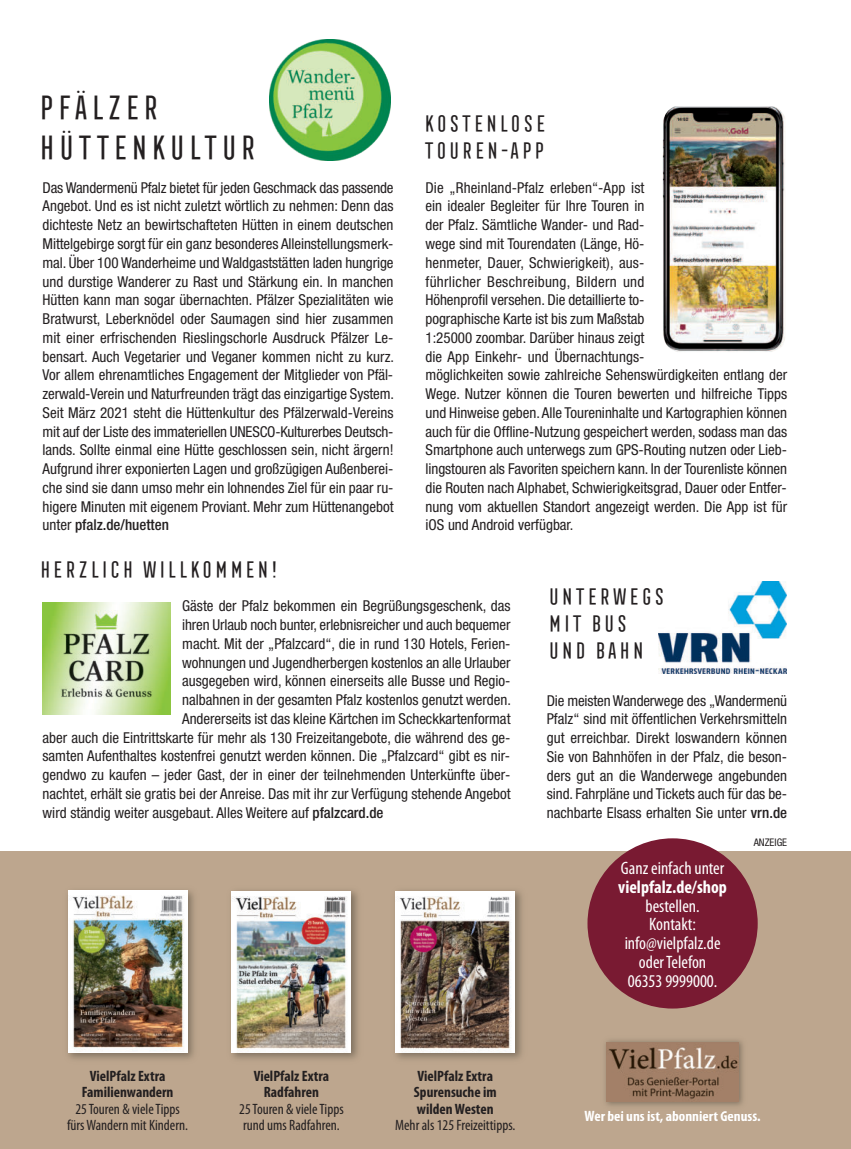
<style>
.page{position:relative;width:851px;height:1149px;background:#fff}
.page>*{position:absolute;margin:0;border:0;box-sizing:border-box;transform-origin:0 0}
.t1{font:33px/39.6px "Frontage Condensed";color:#231f20}
.t2{font:22.5px/27px "Frontage Condensed";color:#231f20}
.t3{font:condensed 18px/18.8px "Myriad Pro";color:#fff;text-align:center}
.t4{font:700 condensed 18px "Myriad Pro";color:#fff}
.t5{font:condensed 15px/18.8px "Helvetica Neue LT Pro";color:#231f20;text-align:justify}
.t6{font:condensed 15px/16.5px "Myriad Pro";color:#231f20;text-align:center}
.t7{font:700 condensed 15px/16.5px "Myriad Pro";color:#231f20;text-align:center}
.t8{font:700 condensed 15px "Myriad Pro";color:#fff}
.t9{font:condensed 10.5px "Helvetica Neue LT Pro";color:#231f20}
.s1{font-weight:500}
</style>
<div class="page">
<div style="left:0;top:850px;width:850px;height:298px;background:#bda68e"></div>
<img style="left:269px;top:39px;width:121px;height:122px;border-radius:50%">
<img style="left:658px;top:581px;width:128px;height:92px">
<img style="left:662px;top:106px;width:123px;height:246px">
<img style="left:43px;top:602px;width:127px;height:112px">
<img style="left:605px;top:1040px;width:138px;height:73px">
<img style="left:606px;top:1110px;width:65px;height:3px">
<img style="left:606px;top:1041px;width:132px;height:60px">
<img style="left:67px;top:890px;width:127px;height:169px">
<img style="left:68px;top:890px;width:119px;height:161px">
<img style="left:231px;top:890px;width:127px;height:169px">
<img style="left:232px;top:891px;width:119px;height:160px">
<img style="left:395px;top:890px;width:127px;height:169px">
<img style="left:395px;top:891px;width:119px;height:160px">
<div style="left:587px;top:838px;width:170px;height:170px;background:#791a32;border-radius:50%"></div>
<h1 class="t1" style="left:37px;top:89px;width:222px">PFÄLZER<br>HÜTTENKULTUR</h1>
<p class="t5" style="left:43px;top:178px;width:353px">Das Wandermenü Pfalz bietet für jeden Geschmack das passende Angebot. Und es ist nicht zuletzt wörtlich zu nehmen: Denn das dichteste Netz an bewirtschafteten Hütten in einem deutschen Mittelgebirge sorgt für ein ganz besonderes Alleinstellungsmerk&shy;mal. Über 100 Wanderheime und Waldgaststätten laden hungrige und durstige Wanderer zu Rast und Stärkung ein. In manchen Hütten kann man sogar übernachten. Pfälzer Spezialitäten wie Bratwurst, Leberknödel oder Saumagen sind hier zusammen mit einer erfrischenden Rieslingschorle Ausdruck Pfälzer Le&shy;bensart. Auch Vegetarier und Veganer kommen nicht zu kurz.<br>Vor allem ehrenamtliches Engagement der Mitglieder von Pfäl&shy;zerwald-Verein und Naturfreunden trägt das einzigartige System.<br>Seit März 2021 steht die Hüttenkultur des Pfälzerwald-Vereins mit auf der Liste des immateriellen UNESCO-Kulturerbes Deutsch&shy;lands. Sollte einmal eine Hütte geschlossen sein, nicht ärgern!<br>Aufgrund ihrer exponierten Lagen und großzügigen Außenberei&shy;che sind sie dann umso mehr ein lohnendes Ziel für ein paar ru&shy;higere Minuten mit eigenem Proviant. Mehr zum Hüttenangebot unter <span class="s1">pfalz.de/huetten</span></p>
<h2 class="t2" style="left:422px;top:111px;width:125px">KOSTENLOSE<br>TOUREN-APP</h2>
<p class="t5" style="left:425px;top:178px;width:363px;text-align:left">Die „Rheinland-Pfalz erleben“-App ist<br>ein idealer Begleiter für Ihre Touren in<br>der Pfalz. Sämtliche Wander- und Rad-<br>wege sind mit Tourendaten (Länge, Hö-<br>henmeter, Dauer, Schwierigkeit), aus-<br>führlicher Beschreibung, Bildern und<br>Höhenprofil versehen. Die detaillierte to-<br>pographische Karte ist bis zum Maßstab<br>1:25000 zoombar. Darüber hinaus zeigt<br>die App Einkehr- und Übernachtungs-<br>möglichkeiten sowie zahlreiche Sehenswürdigkeiten entlang der Wege. Nutzer können die Touren bewerten und hilfreiche Tipps und Hinweise geben. Alle Toureninhalte und Kartographien können auch für die Offline-Nutzung gespeichert werden, sodass man das Smartphone auch unterwegs zum GPS-Routing nutzen oder Lieb&shy;lingstouren als Favoriten speichern kann. In der Tourenliste können die Routen nach Alphabet, Schwierigkeitsgrad, Dauer oder Entfer&shy;nung vom aktuellen Standort angezeigt werden. Die App ist für iOS und Android verfügbar.</p>
<h2 class="t2" style="left:38px;top:557px;width:241px">HERZLICH WILLKOMMEN!</h2>
<p class="t5" style="left:182px;top:596px;width:330px">Gäste der Pfalz bekommen ein Begrüßungsgeschenk, das</p>
<p class="t5" style="left:182px;top:615px;width:330px">ihren Urlaub noch bunter, erlebnisreicher und auch bequemer</p>
<p class="t5" style="left:182px;top:634px;width:330px">macht. Mit der „Pfalzcard“, die in rund 130 Hotels, Ferien-</p>
<p class="t5" style="left:182px;top:652px;width:330px">wohnungen und Jugendherbergen kostenlos an alle Urlauber</p>
<p class="t5" style="left:182px;top:671px;width:330px">ausgegeben wird, können einerseits alle Busse und Regio-</p>
<p class="t5" style="left:182px;top:690px;width:330px">nalbahnen in der gesamten Pfalz kostenlos genutzt werden.</p>
<p class="t5" style="left:182px;top:709px;width:330px">Andererseits ist das kleine Kärtchen im Scheckkartenformat</p>
<p class="t5" style="left:43px;top:727px;width:469px">aber auch die Eintrittskarte für mehr als 130 Freizeitangebote, die während des ge-</p>
<p class="t5" style="left:43px;top:746px;width:469px">samten Aufenthaltes kostenfrei genutzt werden können. Die „Pfalzcard“ gibt es nir-</p>
<p class="t5" style="left:43px;top:765px;width:469px">gendwo zu kaufen – jeder Gast, der in einer der teilnehmenden Unterkünfte über-</p>
<p class="t5" style="left:43px;top:784px;width:469px">nachtet, erhält sie gratis bei der Anreise. Das mit ihr zur Verfügung stehende Angebot</p>
<p class="t5" style="left:43px;top:802px;width:342px">wird ständig weiter ausgebaut. Alles Weitere auf <span class="s1">pfalzcard.de</span></p>
<h2 class="t2" style="left:546px;top:583px;width:120px">UNTERWEGS<br>MIT BUS<br>UND BAHN</h2>
<p class="t5" style="left:546px;top:690px;width:242px">Die meisten Wanderwege des „Wandermenü Pfalz“ sind mit öffentlichen Verkehrsmitteln gut erreichbar. Direkt loswandern können Sie von Bahnhöfen in der Pfalz, die beson&shy;ders gut an die Wanderwege angebunden sind. Fahrpläne und Tickets auch für das be&shy;nachbarte Elsass erhalten Sie unter <span class="s1">vrn.de</span></p>
<p class="t3" style="left:620px;top:859px;width:105px">Ganz einfach unter</p>
<p class="t4" style="left:618px;top:880px;width:110px">vielpfalz.de/shop</p>
<p class="t3" style="left:624px;top:897px;width:97px">bestellen.<br>Kontakt: info@vielpfalz.de oder Telefon<br>06353 9999000.</p>
<p class="t9" style="left:753px;top:836px;width:35px">ANZEIGE</p>
<p class="t7" style="left:82px;top:1068px;width:93px">VielPfalz Extra<br>Familienwandern</p>
<p class="t6" style="left:67px;top:1101px;width:122px">25 Touren &amp; viele Tipps fürs Wandern mit Kindern.</p>
<p class="t7" style="left:254px;top:1068px;width:77px">VielPfalz Extra<br>Radfahren</p>
<p class="t6" style="left:239px;top:1101px;width:106px;text-align:left">25 Touren &amp; viele Tipps rund ums Radfahren.</p>
<p class="t7" style="left:414px;top:1068px;width:84px;text-align:left">VielPfalz Extra<br>Spurensuche im wilden Westen</p>
<p class="t6" style="left:395px;top:1117px;width:122px">Mehr als 125 Freizeittipps.</p>
<p class="t8" style="left:584px;top:1110px;width:177px">Wer bei uns ist, abonniert Genuss.</p>
</div>
